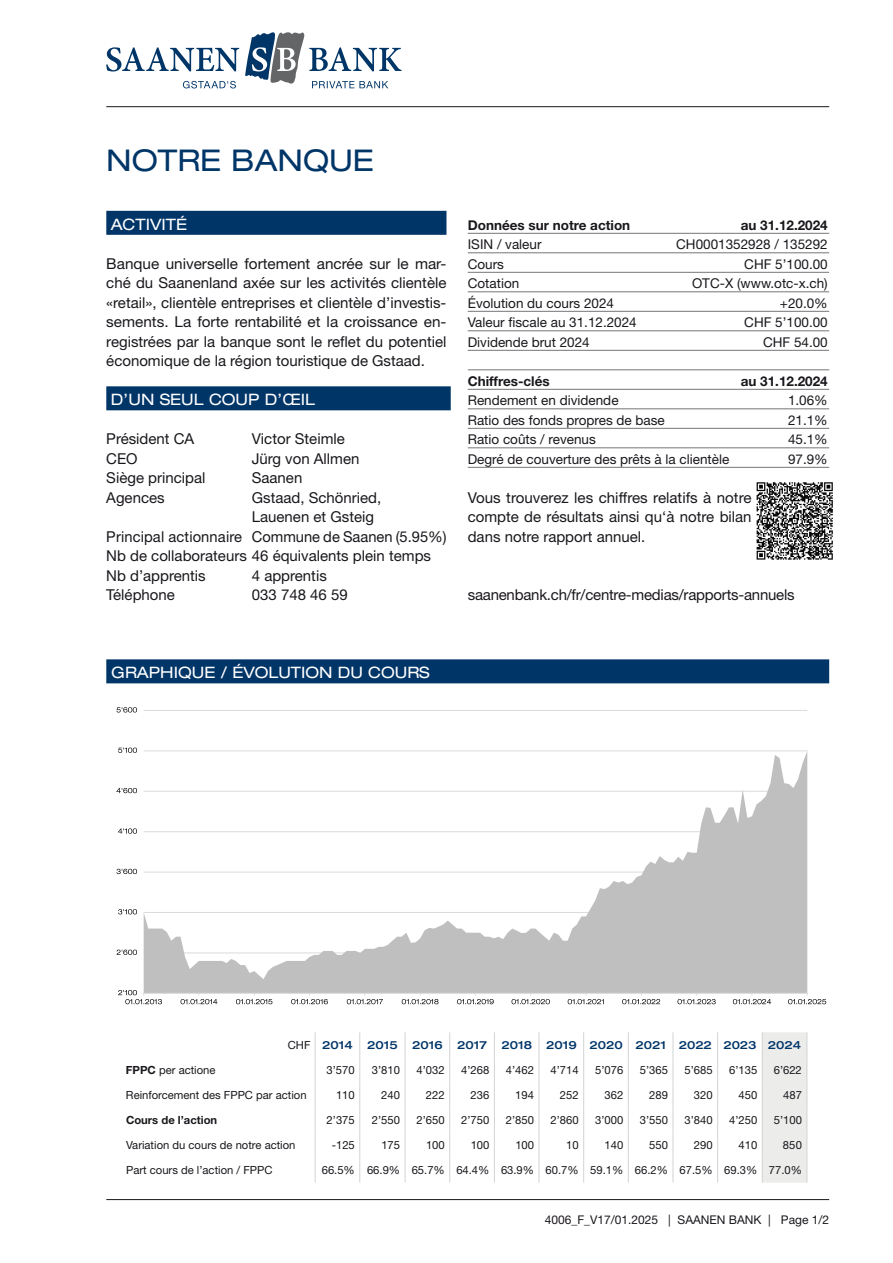
<style>
.page{position:relative;width:893px;height:1263px;background:#fff}
.page>*{position:absolute;margin:0;border:0;box-sizing:border-box;transform-origin:0 0}
.t1{font:expanded 30px "Helvetica Neue LT Std";color:#003568}
.t2{font:expanded 15.75px "Helvetica Neue LT Std";color:#fff}
.t3{font:15px/19.5px "Helvetica Neue LT Std";color:#1a171c;text-align:justify}
.t4{font:13.5px "Helvetica Neue LT Std";color:#1a171c}
.t5{font:700 13.5px "Helvetica Neue LT Std";color:#1a171c}
.t6{font:12px "Helvetica Neue LT Std";color:#1a171c}
.t7{font:11.25px "Helvetica Neue LT Std";color:#1a171c}
.t8{font:500 expanded 11.25px "Helvetica Neue LT Std";color:#003568}
.t9{font:700 11.25px "Helvetica Neue LT Std";color:#1a171c}
.s1{font-weight:400;font-stretch:normal;color:#1a171c}
.s2{font-weight:700}
</style>
<div class="page">
<hr style="left:106px;top:106px;width:723px;height:1px;background:#1a171c">
<hr style="left:106px;top:1199px;width:723px;height:1px;background:#1a171c">
<svg style="left:183px;top:81px;width:53px;height:7px"></svg>
<svg style="left:106px;top:47px;width:133px;height:25px"></svg>
<svg style="left:245px;top:32px;width:156px;height:56px"></svg>
<hr style="left:144px;top:710px;width:663px;height:1px;background:#dadada">
<svg style="left:144px;top:751px;width:663px;height:239px"></svg>
<svg style="left:117px;top:949px;width:20px;height:6px"></svg>
<svg style="left:118px;top:909px;width:19px;height:5px"></svg>
<svg style="left:117px;top:869px;width:20px;height:5px"></svg>
<svg style="left:118px;top:828px;width:19px;height:6px"></svg>
<svg style="left:116px;top:788px;width:21px;height:5px"></svg>
<svg style="left:118px;top:747px;width:19px;height:6px"></svg>
<svg style="left:117px;top:707px;width:20px;height:5px"></svg>
<svg style="left:118px;top:990px;width:708px;height:14px"></svg>
<div style="left:106px;top:211px;width:340px;height:24px;background:#003568"></div>
<div style="left:106px;top:386px;width:345px;height:24px;background:#003568"></div>
<div style="left:106px;top:659px;width:723px;height:24px;background:#003568"></div>
<hr style="left:468px;top:233px;width:361px;height:1px;background:#757678">
<hr style="left:468px;top:252px;width:361px;height:1px;background:#757678">
<hr style="left:468px;top:272px;width:361px;height:1px;background:#757678">
<hr style="left:468px;top:291px;width:361px;height:1px;background:#757678">
<hr style="left:468px;top:311px;width:361px;height:1px;background:#757678">
<hr style="left:468px;top:330px;width:361px;height:1px;background:#757678">
<hr style="left:468px;top:350px;width:361px;height:1px;background:#757678">
<hr style="left:468px;top:369px;width:361px;height:1px;background:#757678">
<hr style="left:468px;top:389px;width:361px;height:1px;background:#757678">
<hr style="left:468px;top:408px;width:361px;height:1px;background:#757678">
<hr style="left:468px;top:428px;width:361px;height:1px;background:#757678">
<hr style="left:468px;top:447px;width:361px;height:1px;background:#757678">
<hr style="left:468px;top:467px;width:361px;height:1px;background:#757678">
<img style="left:756px;top:482px;width:77px;height:78px">
<svg style="left:315px;top:1032px;width:1px;height:150px"></svg>
<svg style="left:359px;top:1032px;width:1px;height:150px"></svg>
<svg style="left:405px;top:1032px;width:1px;height:150px"></svg>
<svg style="left:449px;top:1032px;width:1px;height:150px"></svg>
<svg style="left:494px;top:1032px;width:1px;height:150px"></svg>
<svg style="left:539px;top:1032px;width:1px;height:150px"></svg>
<svg style="left:583px;top:1032px;width:1px;height:150px"></svg>
<svg style="left:628px;top:1032px;width:1px;height:150px"></svg>
<svg style="left:673px;top:1032px;width:1px;height:150px"></svg>
<svg style="left:717px;top:1032px;width:1px;height:150px"></svg>
<div style="left:762px;top:1032px;width:45px;height:150px;background:#ececeb"></div>
<h1 class="t1" style="left:106px;top:142px;width:269px">NOTRE BANQUE</h1>
<p class="t2" style="left:111px;top:214px;width:78px">ACTIVITÉ</p>
<p class="t3" style="left:106px;top:253px;width:342px">Banque universelle fortement ancrée sur le mar&shy;ché du Saanenland axée sur les activités clientèle «retail», clientèle entreprises et clientèle d’investis&shy;sements. La forte rentabilité et la croissance en&shy;registrées par la banque sont le reflet du potentiel économique de la région touristique de Gstaad.</p>
<p class="t2" style="left:111px;top:390px;width:206px">D’UN SEUL COUP D’ŒIL</p>
<p class="t3" style="left:106px;top:429px;width:90px">Président CA</p>
<p class="t3" style="left:252px;top:429px;width:95px">Victor Steimle</p>
<p class="t3" style="left:106px;top:448px;width:33px">CEO</p>
<p class="t3" style="left:252px;top:448px;width:109px">Jürg von Allmen</p>
<p class="t3" style="left:106px;top:468px;width:101px">Siège principal</p>
<p class="t3" style="left:252px;top:468px;width:52px">Saanen</p>
<p class="t3" style="left:106px;top:487px;width:60px">Agences</p>
<p class="t3" style="left:252px;top:487px;width:131px">Gstaad, Schönried,</p>
<p class="t3" style="left:252px;top:507px;width:124px">Lauenen et Gsteig</p>
<p class="t3" style="left:106px;top:526px;width:342px">Principal actionnaire Commune de Saanen (5.95%)</p>
<p class="t3" style="left:106px;top:546px;width:326px">Nb de collaborateurs 46 équivalents plein temps</p>
<p class="t3" style="left:106px;top:565px;width:101px">Nb d’apprentis</p>
<p class="t3" style="left:252px;top:565px;width:77px">4 apprentis</p>
<p class="t3" style="left:106px;top:585px;width:70px">Téléphone</p>
<p class="t3" style="left:252px;top:585px;width:97px">033 748 46 59</p>
<p class="t5" style="left:468px;top:216px;width:164px">Données sur notre action</p>
<p class="t5" style="left:741px;top:216px;width:89px">au 31.12.2024</p>
<p class="t4" style="left:468px;top:236px;width:75px">ISIN / valeur</p>
<p class="t4" style="left:676px;top:236px;width:153px">CH0001352928 / 135292</p>
<p class="t4" style="left:468px;top:256px;width:38px">Cours</p>
<p class="t4" style="left:744px;top:256px;width:85px">CHF 5’100.00</p>
<p class="t4" style="left:468px;top:275px;width:53px">Cotation</p>
<p class="t4" style="left:692px;top:275px;width:137px">OTC-X (www.otc-x.ch)</p>
<p class="t4" style="left:468px;top:295px;width:148px">Évolution du cours 2024</p>
<p class="t4" style="left:780px;top:295px;width:49px">+20.0%</p>
<p class="t4" style="left:468px;top:314px;width:171px">Valeur fiscale au 31.12.2024</p>
<p class="t4" style="left:744px;top:314px;width:85px">CHF 5’100.00</p>
<p class="t4" style="left:468px;top:334px;width:124px">Dividende brut 2024</p>
<p class="t4" style="left:763px;top:334px;width:66px">CHF 54.00</p>
<p class="t5" style="left:468px;top:372px;width:83px">Chiffres-clés</p>
<p class="t5" style="left:741px;top:372px;width:89px">au 31.12.2024</p>
<p class="t4" style="left:468px;top:392px;width:152px">Rendement en dividende</p>
<p class="t4" style="left:788px;top:392px;width:41px">1.06%</p>
<p class="t4" style="left:468px;top:412px;width:199px">Ratio des fonds propres de base</p>
<p class="t4" style="left:788px;top:412px;width:41px">21.1%</p>
<p class="t4" style="left:468px;top:431px;width:130px">Ratio coûts / revenus</p>
<p class="t4" style="left:788px;top:431px;width:41px">45.1%</p>
<p class="t4" style="left:468px;top:451px;width:263px">Degré de couverture des prêts à la clientèle</p>
<p class="t4" style="left:788px;top:451px;width:41px">97.9%</p>
<p class="t3" style="left:468px;top:487px;width:285px">Vous trouverez les chiffres relatifs à notre compte de résultats ainsi qu‘à notre bilan dans notre rapport annuel.</p>
<p class="t3" style="left:468px;top:585px;width:328px">saanenbank.ch/fr/centre-medias/rapports-annuels</p>
<p class="t2" style="left:111px;top:663px;width:320px">GRAPHIQUE / ÉVOLUTION DU COURS</p>
<p class="t8" style="left:288px;top:1038px;width:66px"><span class="s1">CHF</span> 2014</p>
<p class="t8" style="left:367px;top:1038px;width:32px">2015</p>
<p class="t8" style="left:412px;top:1038px;width:32px">2016</p>
<p class="t8" style="left:457px;top:1038px;width:31px">2017</p>
<p class="t8" style="left:501px;top:1038px;width:301px">2018 2019 2020 2021 2022 2023 2024</p>
<p class="t7" style="left:126px;top:1063px;width:91px"><span class="s2">FPPC</span> per actione</p>
<p class="t7" style="left:327px;top:1063px;width:30px">3’570</p>
<p class="t7" style="left:372px;top:1063px;width:30px">3’810</p>
<p class="t7" style="left:416px;top:1063px;width:30px">4’032</p>
<p class="t7" style="left:461px;top:1063px;width:30px">4’268</p>
<p class="t7" style="left:506px;top:1063px;width:30px">4’462</p>
<p class="t7" style="left:550px;top:1063px;width:30px">4’714</p>
<p class="t7" style="left:595px;top:1063px;width:30px">5’076</p>
<p class="t7" style="left:640px;top:1063px;width:30px">5’365</p>
<p class="t7" style="left:684px;top:1063px;width:30px">5’685</p>
<p class="t7" style="left:729px;top:1063px;width:30px">6’135</p>
<p class="t7" style="left:774px;top:1063px;width:30px">6’622</p>
<p class="t7" style="left:126px;top:1088px;width:182px">Reinforcement des FPPC par action</p>
<p class="t7" style="left:336px;top:1088px;width:20px">110</p>
<p class="t7" style="left:381px;top:1088px;width:20px">240</p>
<p class="t7" style="left:426px;top:1088px;width:20px">222</p>
<p class="t7" style="left:471px;top:1088px;width:20px">236</p>
<p class="t7" style="left:515px;top:1088px;width:20px">194</p>
<p class="t7" style="left:560px;top:1088px;width:20px">252</p>
<p class="t7" style="left:605px;top:1088px;width:20px">362</p>
<p class="t7" style="left:649px;top:1088px;width:20px">289</p>
<p class="t7" style="left:694px;top:1088px;width:20px">320</p>
<p class="t7" style="left:738px;top:1088px;width:20px">450</p>
<p class="t7" style="left:783px;top:1088px;width:20px">487</p>
<p class="t9" style="left:126px;top:1113px;width:93px">Cours de l’action</p>
<p class="t7" style="left:327px;top:1113px;width:30px">2’375</p>
<p class="t7" style="left:372px;top:1113px;width:30px">2’550</p>
<p class="t7" style="left:417px;top:1113px;width:30px">2’650</p>
<p class="t7" style="left:461px;top:1113px;width:30px">2’750</p>
<p class="t7" style="left:506px;top:1113px;width:30px">2’850</p>
<p class="t7" style="left:551px;top:1113px;width:30px">2’860</p>
<p class="t7" style="left:595px;top:1113px;width:30px">3’000</p>
<p class="t7" style="left:640px;top:1113px;width:30px">3’550</p>
<p class="t7" style="left:684px;top:1113px;width:30px">3’840</p>
<p class="t7" style="left:729px;top:1113px;width:30px">4’250</p>
<p class="t7" style="left:774px;top:1113px;width:30px">5’100</p>
<p class="t7" style="left:126px;top:1138px;width:171px">Variation du cours de notre action</p>
<p class="t7" style="left:332px;top:1138px;width:25px">-125</p>
<p class="t7" style="left:381px;top:1138px;width:20px">175</p>
<p class="t7" style="left:426px;top:1138px;width:20px">100</p>
<p class="t7" style="left:471px;top:1138px;width:20px">100</p>
<p class="t7" style="left:515px;top:1138px;width:20px">100</p>
<p class="t7" style="left:566px;top:1138px;width:14px">10</p>
<p class="t7" style="left:605px;top:1138px;width:20px">140</p>
<p class="t7" style="left:649px;top:1138px;width:20px">550</p>
<p class="t7" style="left:694px;top:1138px;width:20px">290</p>
<p class="t7" style="left:739px;top:1138px;width:20px">410</p>
<p class="t7" style="left:783px;top:1138px;width:21px">850</p>
<p class="t7" style="left:126px;top:1163px;width:148px">Part cours de l’action / FPPC</p>
<p class="t7" style="left:322px;top:1163px;width:482px">66.5% 66.9% 65.7% 64.4% 63.9% 60.7% 59.1% 66.2% 67.5% 69.3% 77.0%</p>
<p class="t6" style="left:545px;top:1213px;width:286px">4006_F_V17/01.2025 | SAANEN BANK | Page 1/2</p>
</div>
